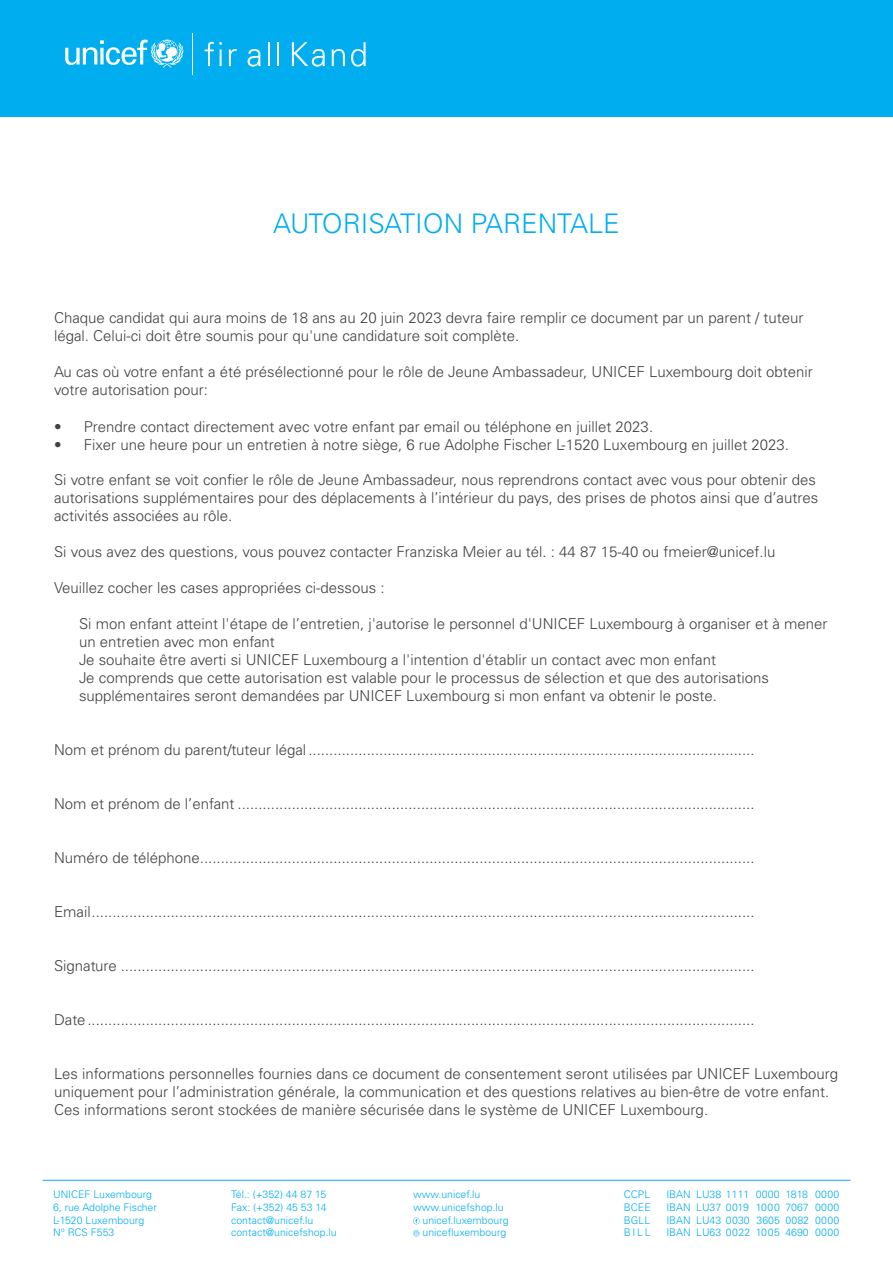
<style>
.page{position:relative;width:893px;height:1263px;background:#fff}
.page>*{position:absolute;margin:0;border:0;box-sizing:border-box;transform-origin:0 0}
.t1{font:300 27px "Univers LT Std";color:#00aeef}
.t2{font:300 15px/18px "Univers LT Std";color:#414042}
.t3{font:300 10.5px/12.6px "Univers LT Std";color:#00aeef;text-align:justify}
</style>
<div class="page">
<div style="left:0;top:0;width:893px;height:117px;background:#00aeef"></div>
<hr style="left:43px;top:1180px;width:807px;height:1px;background:#00aeef">
<svg style="left:65px;top:40px;width:118px;height:28px"></svg>
<hr style="left:192px;top:34px;width:1px;height:41px;background:#fff">
<svg style="left:205px;top:42px;width:17px;height:24px"></svg>
<svg style="left:229px;top:49px;width:8px;height:17px"></svg>
<svg style="left:248px;top:49px;width:13px;height:18px"></svg>
<hr style="left:268px;top:42px;width:2px;height:24px;background:#fff">
<hr style="left:277px;top:42px;width:2px;height:24px;background:#fff">
<svg style="left:292px;top:42px;width:33px;height:25px"></svg>
<svg style="left:332px;top:49px;width:13px;height:17px"></svg>
<svg style="left:351px;top:42px;width:15px;height:25px"></svg>
<svg style="left:413px;top:1217px;width:7px;height:7px"></svg>
<svg style="left:413px;top:1230px;width:7px;height:6px"></svg>
<h1 class="t1" style="left:273px;top:207px;width:348px">AUTORISATION PARENTALE</h1>
<p class="t2" style="left:54px;top:309px;width:751px">Chaque candidat qui aura moins de 18 ans au 20 juin 2023 devra faire remplir ce document par un parent / tuteur légal. Celui-ci doit être soumis pour qu'une candidature soit complète.</p>
<p class="t2" style="left:54px;top:363px;width:760px">Au cas où votre enfant a été présélectionné pour le rôle de Jeune Ambassadeur, UNICEF Luxembourg doit obtenir votre autorisation pour:</p>
<p class="t2" style="left:54px;top:417px;width:601px">• Prendre contact directement avec votre enfant par email ou téléphone en juillet 2023.</p>
<p class="t2" style="left:54px;top:435px;width:737px">• Fixer une heure pour un entretien à notre siège, 6 rue Adolphe Fischer L-1520 Luxembourg en juillet 2023.</p>
<p class="t2" style="left:54px;top:471px;width:766px">Si votre enfant se voit confier le rôle de Jeune Ambassadeur, nous reprendrons contact avec vous pour obtenir des autorisations supplémentaires pour des déplacements à l’intérieur du pays, des prises de photos ainsi que d’autres activités associées au rôle.</p>
<p class="t2" style="left:54px;top:543px;width:723px">Si vous avez des questions, vous pouvez contacter Franziska Meier au tél. : 44 87 15-40 ou fmeier@unicef.lu</p>
<p class="t2" style="left:54px;top:579px;width:332px">Veuillez cocher les cases appropriées ci-dessous :</p>
<p class="t2" style="left:79px;top:615px;width:750px">Si mon enfant atteint l'étape de l’entretien, j'autorise le personnel d'UNICEF Luxembourg à organiser et à mener un entretien avec mon enfant<br>Je souhaite être averti si UNICEF Luxembourg a l'intention d'établir un contact avec mon enfant<br>Je comprends que cette autorisation est valable pour le processus de sélection et que des autorisations supplémentaires seront demandées par UNICEF Luxembourg si mon enfant va obtenir le poste.</p>
<p class="t2" style="left:54px;top:741px;width:702px">Nom et prénom du parent/tuteur légal ...........................................................................................................</p>
<p class="t2" style="left:54px;top:795px;width:702px">Nom et prénom de l’enfant ............................................................................................................................</p>
<p class="t2" style="left:54px;top:849px;width:702px">Numéro de téléphone.....................................................................................................................................</p>
<p class="t2" style="left:54px;top:903px;width:702px">Email...............................................................................................................................................................</p>
<p class="t2" style="left:54px;top:957px;width:702px">Signature ........................................................................................................................................................</p>
<p class="t2" style="left:54px;top:1011px;width:702px">Date................................................................................................................................................................</p>
<p class="t2" style="left:54px;top:1065px;width:786px">Les informations personnelles fournies dans ce document de consentement seront utilisées par UNICEF Luxembourg uniquement pour l’administration générale, la communication et des questions relatives au bien-être de votre enfant.<br>Ces informations seront stockées de manière sécurisée dans le système de UNICEF Luxembourg.</p>
<p class="t3" style="left:53px;top:1188px;width:105px;text-align:left">UNICEF Luxembourg<br>6, rue Adolphe Fischer<br>L-1520 Luxembourg<br>N° RCS F553</p>
<p class="t3" style="left:624px;top:1188px;width:28px">CCPL BCEE BGLL BILL</p>
<p class="t3" style="left:666px;top:1188px;width:26px">IBAN IBAN IBAN IBAN</p>
<p class="t3" style="left:696px;top:1188px;width:56px;text-align:left">LU38 1111<br>LU37 0019<br>LU43 0030<br>LU63 0022</p>
<p class="t3" style="left:756px;top:1188px;width:26px">0000<br>1000<br>3605<br>1005</p>
<p class="t3" style="left:785px;top:1188px;width:25px">1818<br>7067<br>0082<br>4690</p>
<p class="t3" style="left:815px;top:1188px;width:25px">0000<br>0000<br>0000<br>0000</p>
<p class="t3" style="left:231px;top:1188px;width:107px;text-align:left">Tél.: (+352) 44 87 15<br>Fax: (+352) 45 53 14 contact@unicef.lu contact@unicefshop.lu</p>
<p class="t3" style="left:413px;top:1188px;width:69px">www.unicef.lu</p>
<p class="t3" style="left:413px;top:1201px;width:92px">www.unicefshop.lu</p>
<p class="t3" style="left:423px;top:1213px;width:88px">unicef.luxembourg</p>
<p class="t3" style="left:423px;top:1226px;width:85px">unicefluxembourg</p>
</div>
